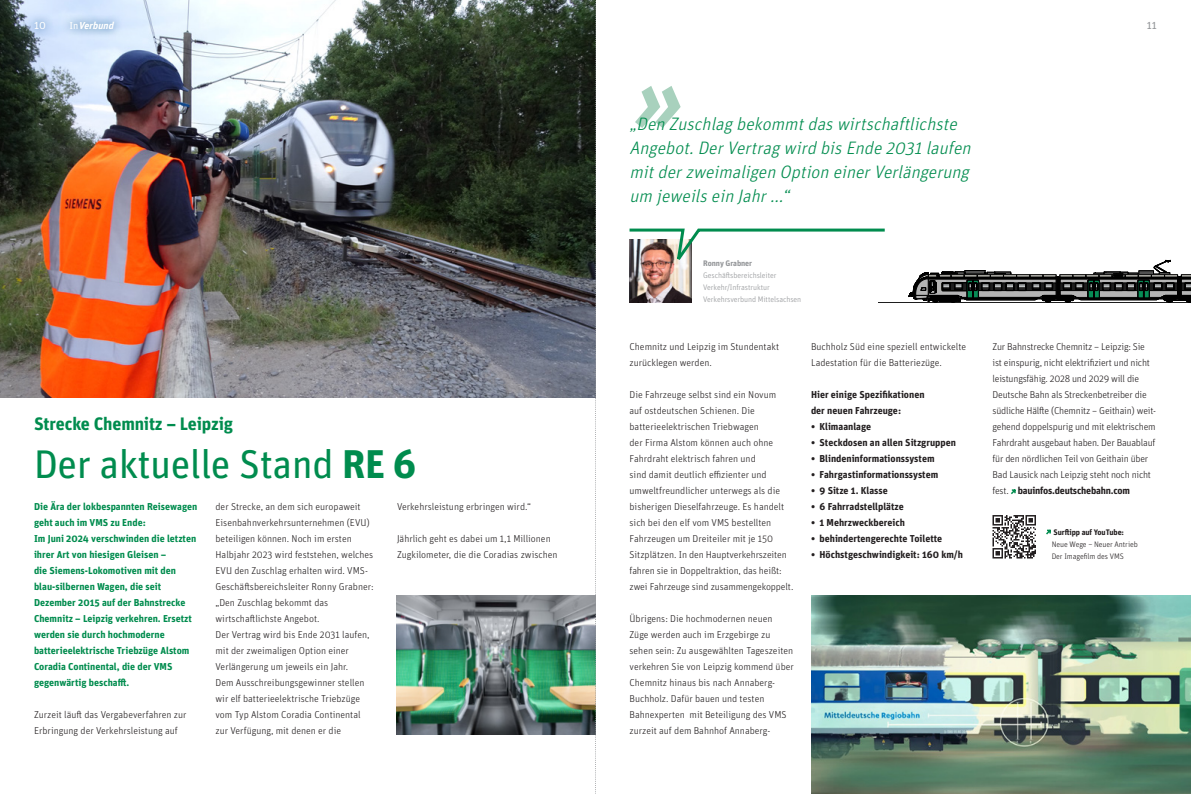
<style>
.page{position:relative;width:1191px;height:794px;background:#fff}
.page>*{position:absolute;margin:0;border:0;box-sizing:border-box;transform-origin:0 0}
.t1{font:italic 700 88px "Unit OT";color:#a8d1bd}
.t2{font:40px "Unit OT";letter-spacing:-.015em;color:#008c4e}
.t3{font:italic 300 18px/24px "Unit OT";color:#008c4e}
.t4{font:700 18px "Unit OT";letter-spacing:-.01em;color:#008c4e}
.t5{font:11px "Unit OT";color:#fff}
.t6{font:11px "Unit OT";color:#939598}
.t7{font:300 10px/16px "Unit OT";color:#231f20}
.t8{font:300 10px/16px "Unit OT";letter-spacing:-.02em;color:#231f20}
.t9{font:700 10px/16px "Unit OT";color:#008c4e}
.t10{font:700 10px/16px "Unit OT";color:#231f20}
.t11{font:italic 700 10px "Unit OT";color:#fff}
.t12{font:300 8px/12px "Unit OT";letter-spacing:-.01em;color:#939598}
.t13{font:300 8px/12px "Unit OT";letter-spacing:-.01em;color:#231f20}
.t14{font:700 8px "Unit OT";letter-spacing:-.01em;color:#231f20}
.t15{font:700 8px "Unit OT";letter-spacing:-.01em;color:#939598}
.s1{font-weight:400;font-style:normal}
.s2{font-weight:700}
</style>
<div class="page">
<img style="left:0;top:0;width:595px;height:397px">
<img style="left:397px;top:595px;width:198px;height:139px">
<img style="left:811px;top:595px;width:380px;height:199px">
<svg style="left:1011px;top:489px;width:5px;height:6px"></svg>
<img style="left:629px;top:271px;width:63px;height:31px">
<svg style="left:629px;top:228px;width:256px;height:43px"></svg>
<hr style="left:878px;top:302px;width:313px;height:1px;background:#1e1e1e">
<svg style="left:908px;top:260px;width:283px;height:42px"></svg>
<svg style="left:1046px;top:529px;width:5px;height:6px"></svg>
<svg style="left:992px;top:515px;width:44px;height:43px"></svg>
<div style="left:26px;top:12px;width:97px;height:26px;background:#0a5184;opacity:.6"></div>
<svg style="left:595px;top:0;width:1px;height:794px"></svg>
<p class="t5" style="left:34px;top:18px;width:13px">10</p>
<p class="t11" style="left:69px;top:19px;width:48px"><span class="s1">I n</span> Verbund</p>
<p class="t6" style="left:1147px;top:18px;width:12px">11</p>
<h1 class="t1" style="left:629px;top:41px;width:75px">»</h1>
<h3 class="t3" style="left:629px;top:112px;width:347px">„Den Zuschlagbekommtdaswirtschaftlichste Angebot.DerVertragwird bisEnde 2031laufen mitderzweimaligen Option einerVerlängerung um jeweilsein Jahr...“</h3>
<h3 class="t4" style="left:34px;top:412px;width:200px">Strecke Chemnitz – Leipzig</h3>
<h2 class="t2" style="left:34px;top:439px;width:384px">Der aktuelle Stand <span class="s2">RE 6</span></h2>
<p class="t9" style="left:34px;top:498px;width:165px">Die Ära der lokbespannten Reisewagen geht auch im VMS zu Ende:<br>Im Juni 2024 verschwinden die letzten ihrer Art von hiesigen Gleisen –<br>die Siemens-Lokomotiven mit den blau-silbernen Wagen, die seit Dezember 2015 auf der Bahnstrecke Chemnitz – Leipzig verkehren. Ersetzt werden sie durch hochmoderne batterieelektrische Triebzüge Alstom Coradia Continental, die der VMS gegenwärtig beschafft.</p>
<p class="t7" style="left:34px;top:707px;width:154px">Zurzeit läuft das Vergabeverfahren zur<br>Erbringung der Verkehrsleistung auf</p>
<p class="t7" style="left:215px;top:499px;width:160px">der Strecke, an dem sich europaweit Eisenbahnverkehrsunternehmen (EVU) beteiligen können. Noch im ersten Halbjahr 2023 wird feststehen, welches EVU den Zuschlag erhalten wird. VMS-Geschäftsbereichsleiter Ronny Grabner: „Den Zuschlag bekommt das wirtschaftlichste Angebot.<br>Der Vertrag wird bis Ende 2031 laufen, mit der zweimaligen Option einer Verlängerung um jeweils ein Jahr.<br>Dem Ausschreibungsgewinner stellen wir elf batterieelektrische Triebzüge vom Typ Alstom Coradia Continental zur Verfügung, mit denen er die</p>
<p class="t7" style="left:397px;top:499px;width:135px">Verkehrsleistung erbringen wird.“</p>
<p class="t7" style="left:397px;top:531px;width:162px">Jährlich geht es dabei um 1,1 Millionen<br>Zugkilometer, die die Coradias zwischen</p>
<p class="t15" style="left:703px;top:258px;width:50px">Ronny Grabner</p>
<p class="t12" style="left:703px;top:269px;width:99px">Geschäftsbereichsleiter<br>Verkehr/Infrastruktur<br>Verkehrsverbund Mittelsachsen</p>
<p class="t7" style="left:629px;top:339px;width:151px">Chemnitz und Leipzig im Stundentakt zurücklegen werden.</p>
<p class="t7" style="left:629px;top:387px;width:165px">Die Fahrzeuge selbst sind ein Novum<br>auf ostdeutschen Schienen. Die batterieelektrischen Triebwagen<br>der Firma Alstom können auch ohne Fahrdraht elektrisch fahren und<br>sind damit deutlich effizienter und umweltfreundlicher unterwegs als die bisherigen Dieselfahrzeuge. Es handelt sich bei den elf vom VMS bestellten Fahrzeugen um Dreiteiler mit je 150<br>Sitzplätzen. In den Hauptverkehrszeiten fahren sie in Doppeltraktion, das heißt: zwei Fahrzeuge sind zusammengekoppelt.</p>
<p class="t7" style="left:629px;top:611px;width:166px">Übrigens: Die hochmodernen neuen Züge werden auch im Erzgebirge zu sehen sein: Zu ausgewählten Tageszeiten verkehren Sie von Leipzig kommend über Chemnitz hinaus bis nach Annaberg-Buchholz. Dafür bauen und testen Bahnexperten mit Beteiligung des VMS zurzeit auf dem Bahnhof Annaberg-</p>
<p class="t7" style="left:811px;top:339px;width:157px">Buchholz Süd eine speziell entwickelte<br>Ladestation für die Batteriezüge.</p>
<p class="t10" style="left:811px;top:386px;width:115px">Hier einige Spezifikationen der neuen Fahrzeuge:</p>
<p class="t10" style="left:811px;top:418px;width:62px">• Klimaanlage</p>
<p class="t10" style="left:811px;top:434px;width:146px">• Steckdosen an allen Sitzgruppen</p>
<p class="t10" style="left:811px;top:450px;width:125px">• Blindeninformationssystem</p>
<p class="t10" style="left:811px;top:466px;width:129px">• Fahrgastinformationssystem</p>
<p class="t10" style="left:811px;top:482px;width:78px">• 9 Sitze 1. Klasse</p>
<p class="t10" style="left:811px;top:498px;width:94px">• 6 Fahrradstellplätze</p>
<p class="t10" style="left:811px;top:514px;width:95px">• 1 Mehrzweckbereich</p>
<p class="t10" style="left:811px;top:530px;width:133px">• behindertengerechte Toilette</p>
<p class="t10" style="left:811px;top:546px;width:153px">• Höchstgeschwindigkeit: 160 km/h</p>
<p class="t8" style="left:992px;top:339px;width:165px">Zur Bahnstrecke Chemnitz – Leipzig: Sie ist einspurig, nicht elektrifiziert und nicht leistungsfähig. 2028 und 2029 will die Deutsche Bahn als Streckenbetreiber die südliche Hälfte (Chemnitz – Geithain) weit&shy;gehend doppelspurig und mit elektrischem Fahrdraht ausgebaut haben. Der Bauablauf für den nördlichen Teil von Geithain über Bad Lausick nach Leipzig steht noch nicht fest. <span class="s2">bauinfos.deutschebahn.com</span></p>
<p class="t14" style="left:1053px;top:526px;width:72px">Surftipp auf YouTube:</p>
<p class="t13" style="left:1051px;top:538px;width:88px">Neue Wege – Neuer Antrieb<br>Der Imagefilm des VMS</p>
</div>
